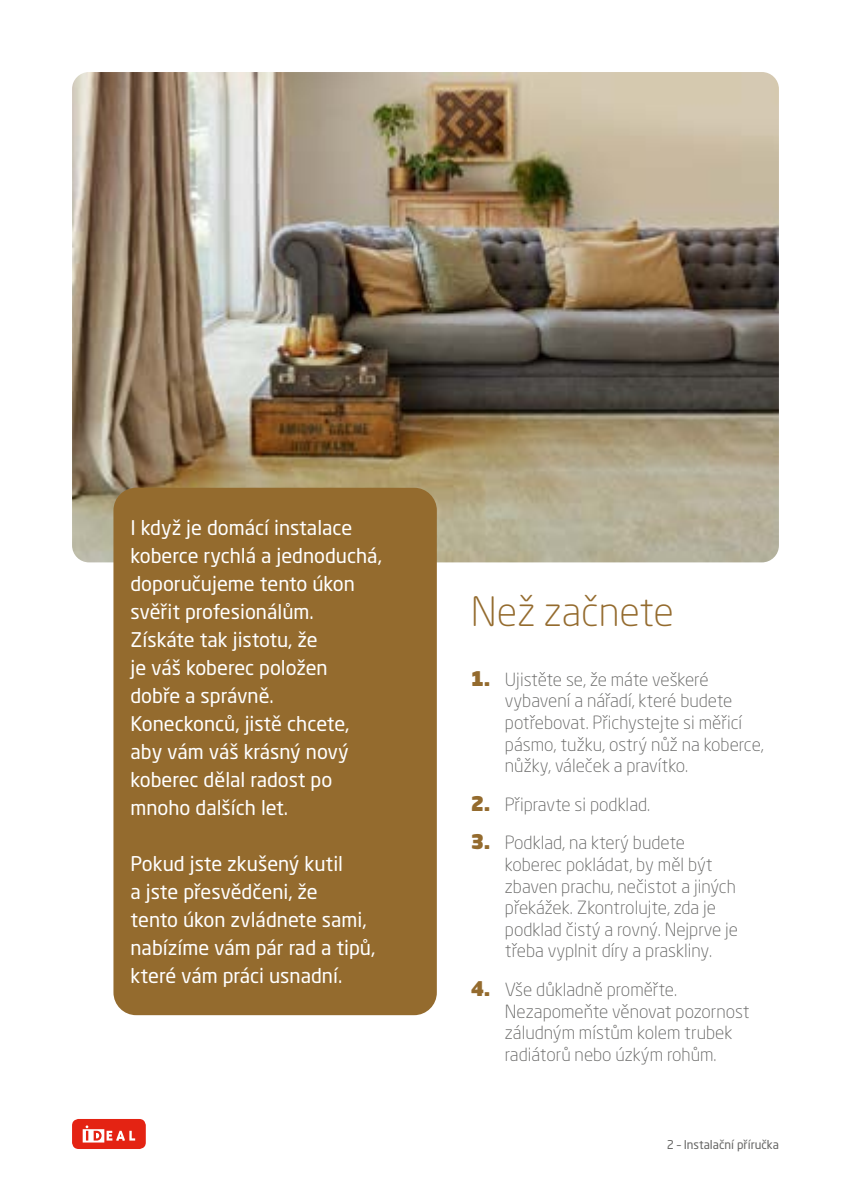
<style>
.page{position:relative;width:851px;height:1191px;background:#fff}
.page>*{position:absolute;margin:0;border:0;box-sizing:border-box;transform-origin:0 0}
.t1{font:300 40px "Neo Sans Pro";color:#946b2e}
.t2{font:20px/28px "Neo Sans Pro";color:#fff}
.t3{font:300 18px/21.6px "Neo Sans Pro";color:#666665}
.t4{font:12px "Neo Sans Pro";color:#666665}
.s1{font-weight:900;font-size:20px;color:#946b2e}
</style>
<div class="page">
<div style="left:72px;top:1119px;width:74px;height:30px;background:#e42313;border-radius:7px"></div>
<svg style="left:83px;top:1125px;width:52px;height:17px"></svg>
<img style="left:72px;top:72px;width:706px;height:490px">
<div style="left:113px;top:488px;width:324px;height:527px;background:#946b2e;border-radius:23px"></div>
<p class="t2" style="left:130px;top:513px;width:253px">I když je domácí instalace koberce rychlá a jednoduchá, doporučujeme tento úkon svěřit profesionálům.<br>Získáte tak jistotu, že<br>je váš koberec položen dobře a správně.<br>Koneckonců, jistě chcete, aby vám váš krásný nový koberec dělal radost po mnoho dalších let.</p>
<p class="t2" style="left:130px;top:849px;width:246px">Pokud jste zkušený kutil<br>a jste přesvědčeni, že<br>tento úkon zvládnete sami, nabízíme vám pár rad a tipů, které vám práci usnadní.</p>
<h1 class="t1" style="left:471px;top:587px;width:204px">Než začnete</h1>
<p class="t3" style="left:505px;top:668px;width:260px;text-indent:-34px"><span class="s1">1.</span> Ujistěte se, že máte veškeré vybavení a nářadí, které budete potřebovat. Přichystejte si měřicí pásmo, tužku, ostrý nůž na koberce, nůžky, váleček a pravítko.</p>
<p class="t3" style="left:471px;top:793px;width:181px"><span class="s1">2.</span> Připravte si podklad.</p>
<p class="t3" style="left:505px;top:832px;width:235px;text-indent:-34px"><span class="s1">3.</span> Podklad, na který budete koberec pokládat, by měl být zbaven prachu, nečistot a jiných překážek. Zkontrolujte, zda je podklad čistý a rovný. Nejprve je třeba vyplnit díry a praskliny.</p>
<p class="t3" style="left:505px;top:978px;width:246px;text-indent:-34px"><span class="s1">4.</span> Vše důkladně proměřte.<br>Nezapomeňte věnovat pozornost záludným místům kolem trubek radiátorů nebo úzkým rohům.</p>
<p class="t4" style="left:666px;top:1137px;width:114px">2 – Instalační příručka</p>
</div>
